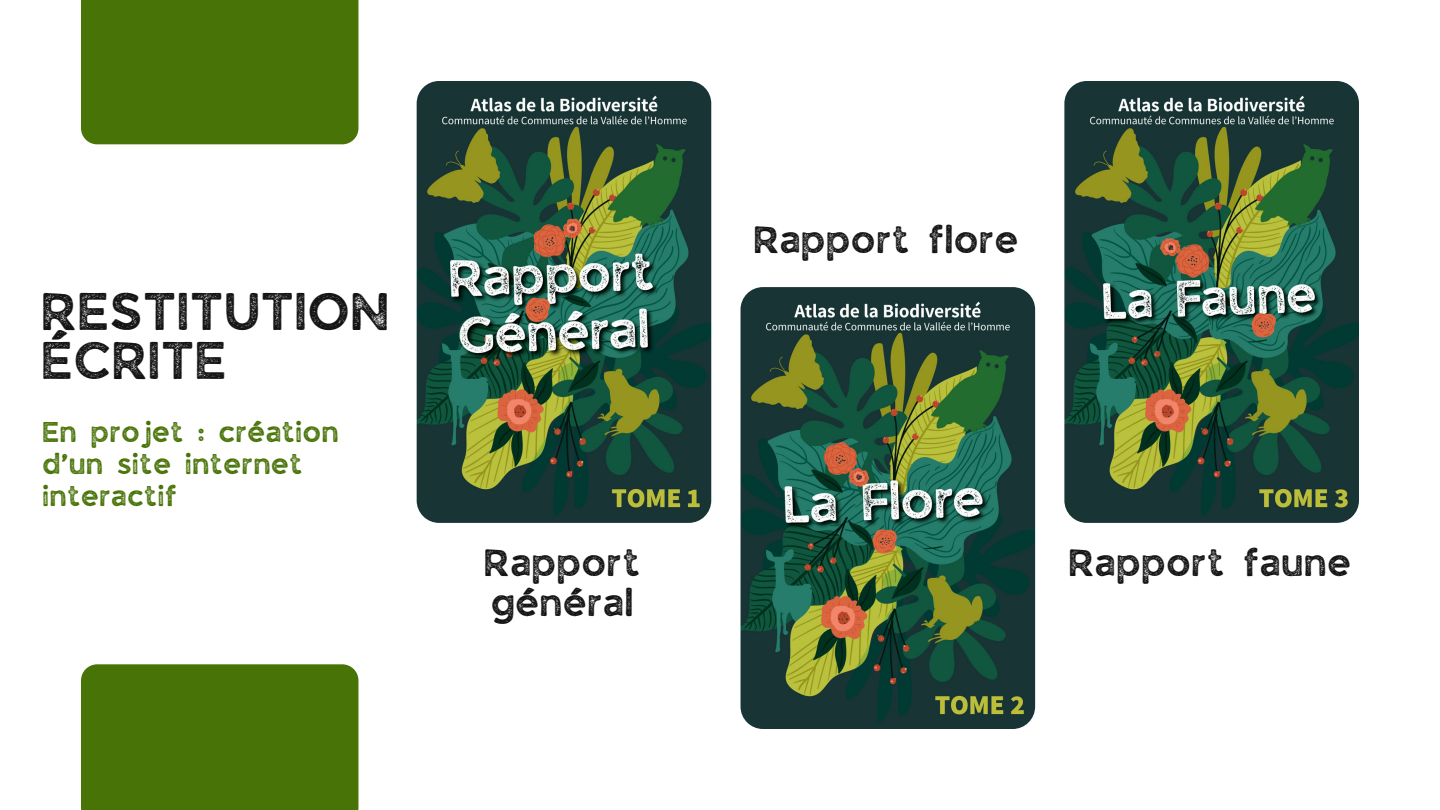
<style>
.page{position:relative;width:1440px;height:810px;background:#fff}
.page>*{position:absolute;margin:0;border:0;box-sizing:border-box;transform-origin:0 0}
.t1{font:50px/49.5px "JA Jaya Giri Sans Rough";color:#141414}
.t2{font:36px/39.8px "JA Jaya Giri Sans Rough";color:#141414}
.t3{font:27px/32.2px "JA Jaya Giri Sans Rough";color:#487307}
</style>
<div class="page">
<img style="left:417px;top:81px;width:294px;height:442px;border-radius:22px">
<img style="left:741px;top:287px;width:294px;height:442px;border-radius:22px">
<img style="left:1064px;top:81px;width:295px;height:442px;border-radius:22px">
<div style="left:81px;top:0;width:277px;height:144px;background:#487307"></div>
<div style="left:81px;top:664px;width:277px;height:146px;background:#487307"></div>
<p class="t1" style="left:44px;top:290px;width:350px">RESTITUTION<br>ÉCRITE</p>
<p class="t3" style="left:44px;top:418px;width:298px">En projet : création d’un site internet interactif</p>
<p class="t2" style="left:486px;top:546px;width:158px">Rapport général</p>
<p class="t2" style="left:755px;top:223px;width:267px">Rapport flore</p>
<p class="t2" style="left:1070px;top:546px;width:284px">Rapport faune</p>
</div>
